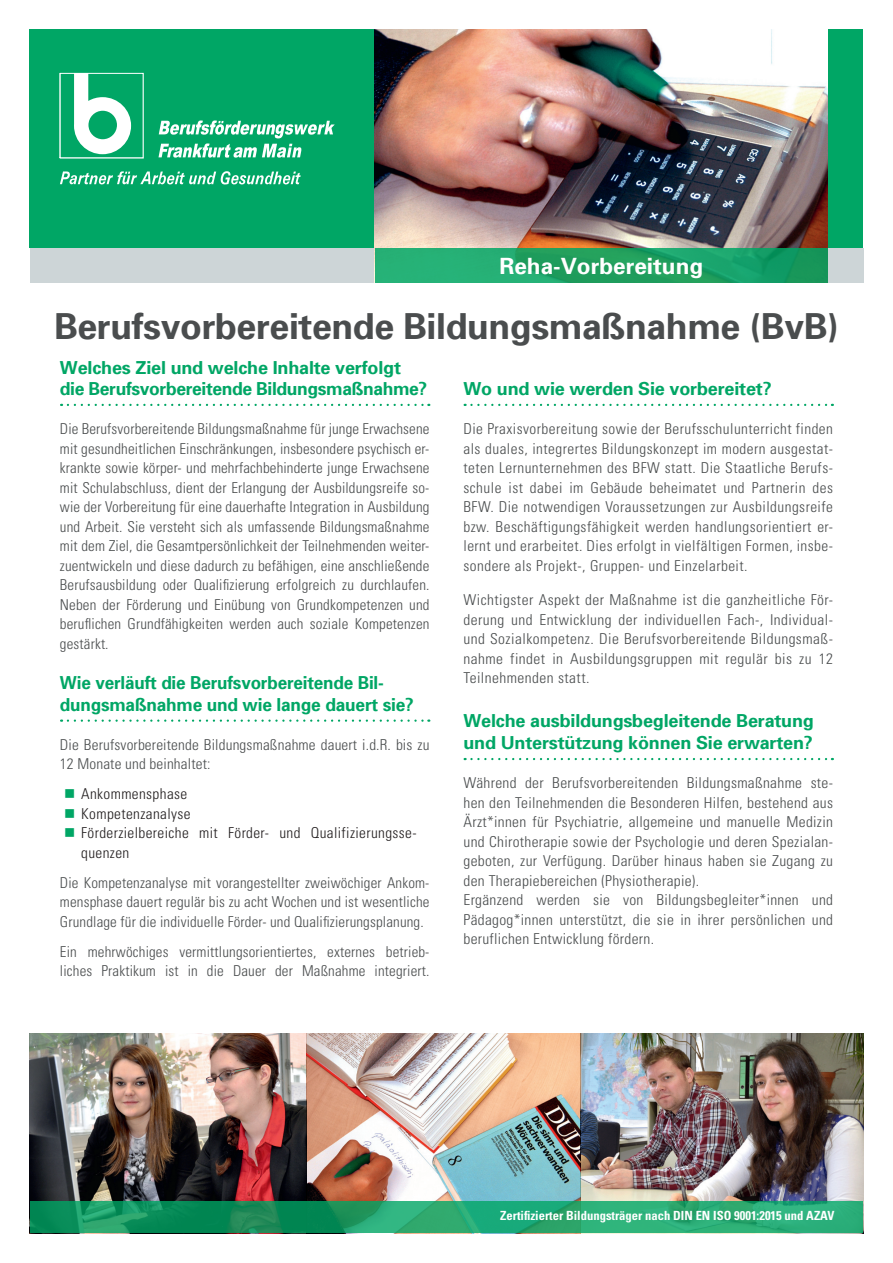
<style>
.page{position:relative;width:893px;height:1263px;background:#fff}
.page>*{position:absolute;margin:0;border:0;box-sizing:border-box;transform-origin:0 0}
.t1{font:700 36px "Univers 65";letter-spacing:-.01em;color:#4a4d4e}
.t2{font:700 22.5px "Univers 65";color:#fff}
.Headline{font:700 18px/21.6px "Univers 65";letter-spacing:-.01em;color:#00a665}
.Headline-2{font:700 18px/21.6px "Univers 65";letter-spacing:-.01em;color:#00a665;scale:.95 1}
.t3{font:300 condensed 15px/19.5px "Univers LT Std";letter-spacing:.01em;color:#4a4d4e;text-align:justify}
.t4{font:300 condensed 15px/19.5px "Univers LT Std";letter-spacing:.025em;color:#231f20}
.t5{font:700 condensed 12.6px "Univers LT Std";color:#fff}
.s1{color:#00a665}
</style>
<div class="page">
<div style="left:30px;top:248px;width:833px;height:34px;background:#cdd5d7"></div>
<div style="left:30px;top:30px;width:833px;height:218px;background:#00a665"></div>
<img style="left:30px;top:1033px;width:833px;height:200px">
<svg style="left:68px;top:404px;width:361px;height:2px"></svg>
<svg style="left:68px;top:719px;width:361px;height:3px"></svg>
<svg style="left:465px;top:404px;width:368px;height:2px"></svg>
<svg style="left:465px;top:758px;width:368px;height:2px"></svg>
<svg style="left:60px;top:171px;width:241px;height:13px"></svg>
<svg style="left:74px;top:75px;width:58px;height:80px"></svg>
<svg style="left:159px;top:120px;width:176px;height:38px"></svg>
<img style="left:375px;top:30px;width:453px;height:218px">
<svg style="left:375px;top:248px;width:453px;height:34px;background:#1ea468"></svg>
<svg style="left:30px;top:1201px;width:832px;height:32px;background:#1ea06b"></svg>
<div style="left:60px;top:73px;width:84px;height:85px;border:1px solid #fff"></div>
<p class="t2" style="left:499px;top:251px;width:205px">Reha-Vorbereitung</p>
<p class="t1" style="left:54px;top:303px;width:787px">Berufsvorbereitende Bildungsmaßnahme (BvB)</p>
<p class="Headline" style="left:60px;top:356px;width:369px">Welches Ziel und welche Inhalte verfolgt die Berufsvorbereitende Bildungsmaßnahme?</p>
<p class="t3" style="left:60px;top:419px;width:371px">Die Berufsvorbereitende Bildungsmaßnahme für junge Erwachsene mit gesundheitlichen Einschränkungen, insbesondere psychisch er&shy;krankte sowie körper- und mehrfachbehinderte junge Erwachsene mit Schulabschluss, dient der Erlangung der Ausbildungsreife so&shy;wie der Vorbereitung für eine dauerhafte Integration in Ausbildung und Arbeit. Sie versteht sich als umfassende Bildungsmaßnahme mit dem Ziel, die Gesamtpersönlichkeit der Teilnehmenden weiter&shy;zuentwickeln und diese dadurch zu befähigen, eine anschließende Berufsausbildung oder Qualifizierung erfolgreich zu durchlaufen.<br>Neben der Förderung und Einübung von Grundkompetenzen und beruflichen Grundfähigkeiten werden auch soziale Kompetenzen gestärkt.</p>
<p class="Headline-2" style="left:60px;top:672px;width:374px">Wie verläuft die Berufsvorbereitende Bil&shy;dungsmaßnahme und wie lange dauert sie?</p>
<p class="t3" style="left:60px;top:735px;width:371px">Die Berufsvorbereitende Bildungsmaßnahme dauert i.d.R. bis zu<br>12 Monate und beinhaltet:</p>
<p class="t4" style="left:64px;top:784px;width:125px"><span class="s1">■</span> Ankommensphase</p>
<p class="t4" style="left:64px;top:804px;width:128px"><span class="s1">■</span> Kompetenzanalyse</p>
<p class="t4" style="left:81px;top:823px;width:337px;text-indent:-17px"><span class="s1">■</span> Förderzielbereiche mit Förder- und Qualifizierungsse&shy;quenzen</p>
<p class="t3" style="left:60px;top:873px;width:371px">Die Kompetenzanalyse mit vorangestellter zweiwöchiger Ankom&shy;mensphase dauert regulär bis zu acht Wochen und ist wesentliche Grundlage für die individuelle Förder- und Qualifizierungsplanung.</p>
<p class="t3" style="left:60px;top:942px;width:371px">Ein mehrwöchiges vermittlungsorientiertes, externes betrieb&shy;liches Praktikum ist in die Dauer der Maßnahme integriert.</p>
<p class="Headline" style="left:463px;top:377px;width:310px">Wo und wie werden Sie vorbereitet?</p>
<p class="t3" style="left:463px;top:419px;width:371px">Die Praxisvorbereitung sowie der Berufsschulunterricht finden als duales, integrertes Bildungskonzept im modern ausgestat&shy;teten Lernunternehmen des BFW statt. Die Staatliche Berufs&shy;schule ist dabei im Gebäude beheimatet und Partnerin des BFW. Die notwendigen Voraussetzungen zur Ausbildungsreife bzw. Beschäftigungsfähigkeit werden handlungsorientiert er&shy;lernt und erarbeitet. Dies erfolgt in vielfältigen Formen, insbe&shy;sondere als Projekt-, Gruppen- und Einzelarbeit.</p>
<p class="t3" style="left:463px;top:590px;width:371px">Wichtigster Aspekt der Maßnahme ist die ganzheitliche För&shy;derung und Entwicklung der individuellen Fach-, Individual&shy;und Sozialkompetenz. Die Berufsvorbereitende Bildungsmaß&shy;nahme findet in Ausbildungsgruppen mit regulär bis zu 12<br>Teilnehmenden statt.</p>
<p class="Headline" style="left:463px;top:709px;width:352px;line-height:22.5px">Welche ausbildungsbegleitende Beratung und Unterstützung können Sie erwarten?</p>
<p class="t3" style="left:463px;top:773px;width:371px">Während der Berufsvorbereitenden Bildungsmaßnahme ste&shy;hen den Teilnehmenden die Besonderen Hilfen, bestehend aus Ärzt*innen für Psychiatrie, allgemeine und manuelle Medizin und Chirotherapie sowie der Psychologie und deren Spezialan&shy;geboten, zur Verfügung. Darüber hinaus haben sie Zugang zu den Therapiebereichen (Physiotherapie).</p>
<p class="t3" style="left:463px;top:890px;width:371px">Ergänzend werden sie von Bildungsbegleiter*innen und Pädagog*innen unterstützt, die sie in ihrer persönlichen und beruflichen Entwicklung fördern.</p>
<p class="t5" style="left:500px;top:1208px;width:336px">Zertifizierter Bildungsträger nach DIN EN ISO 9001:2015 und AZAV</p>
</div>
